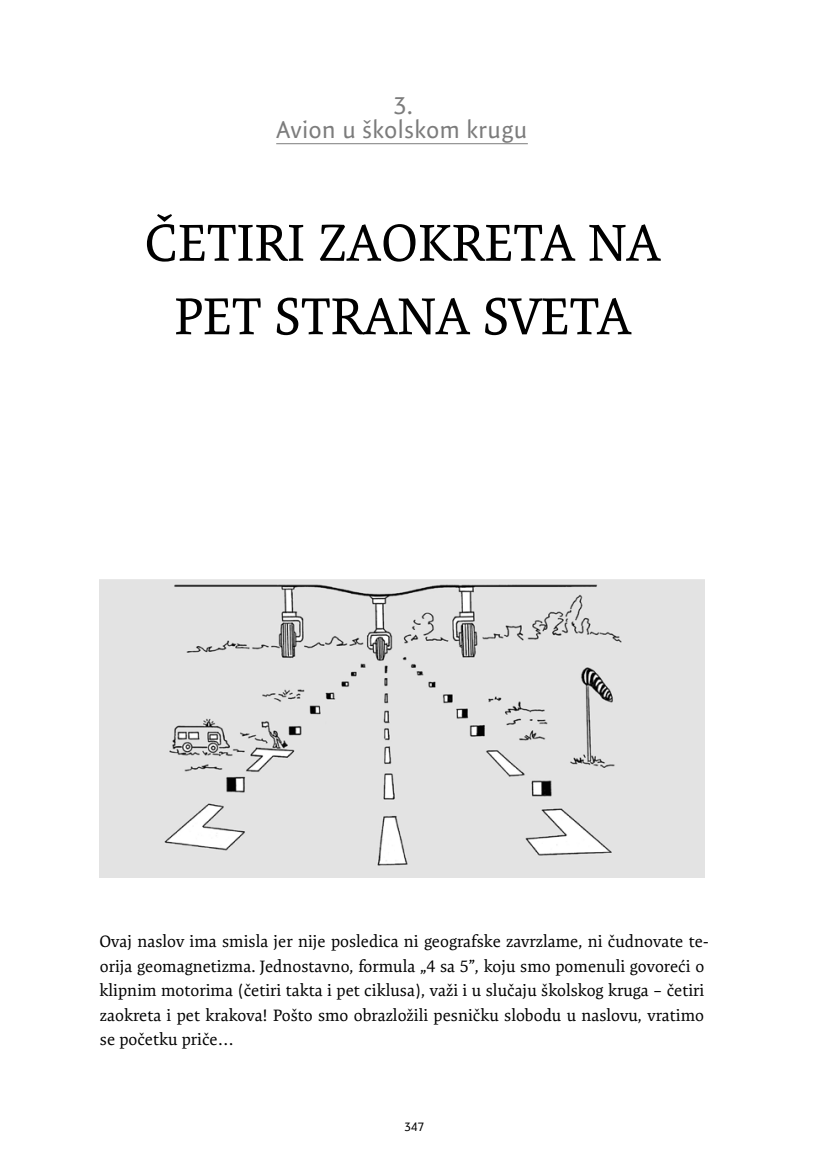
<style>
.page{position:relative;width:819px;height:1166px;background:#fff}
.page>*{position:absolute;margin:0;border:0;box-sizing:border-box;transform-origin:0 0}
.t1{font:52.5px/73.5px "Expo Serif Pro";color:#000;text-align:center}
.t2{font:24.5px/24.5px "Expo Sans Pro";color:#7c7c7c;text-align:center}
.t3{font:16.62px/24.5px "Expo Serif Pro";color:#000}
.t4{font:12.25px "Expo Sans Pro";color:#000}
</style>
<div class="page">
<hr style="left:276px;top:143px;width:252px;height:1px;background:#7c7c7c">
<img style="left:99px;top:579px;width:605px;height:298px">
<h2 class="t2" style="left:276px;top:93px;width:253px">3.<br>Avion u školskom krugu</h2>
<h1 class="t1" style="left:144px;top:206px;width:517px">ČETIRI ZAOKRETA NA<br>PET STRANA SVETA</h1>
<p class="t3" style="left:99px;top:929px;width:611px">Ovaj naslov ima smisla jer nije posledica ni geografske zavrzlame, ni čudnovate te&shy;orija geomagnetizma. Jednostavno, formula „4 sa 5”, koju smo pomenuli govoreći o klipnim motorima (četiri takta i pet ciklusa), važi i u slučaju školskog kruga – četiri zaokreta i pet krakova! Pošto smo obrazložili pesničku slobodu u naslovu, vratimo se početku priče…</p>
<p class="t4" style="left:404px;top:1119px;width:21px">347</p>
</div>
